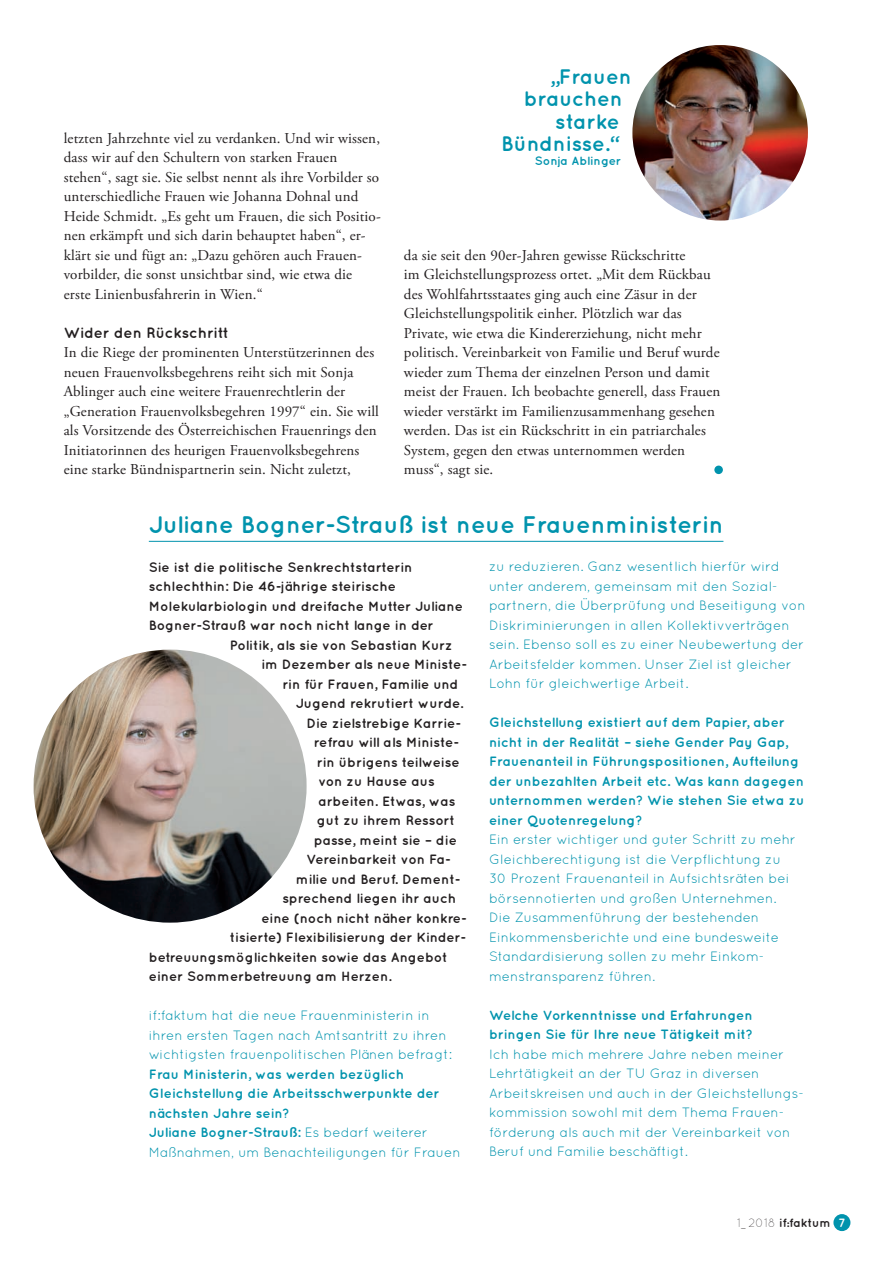
<style>
.page{position:relative;width:893px;height:1263px;background:#fff}
.page>*{position:absolute;margin:0;border:0;box-sizing:border-box;transform-origin:0 0}
.t1{font:700 24px "Quicksand";color:#0093ad}
.t2{font:700 21px "Quicksand";color:#0093ad}
.t3{font:15px/19.5px "Adobe Garamond Pro";letter-spacing:.01em;color:#231f20}
.t4{font:700 15px "Quicksand";color:#231f20}
.t5{font:13.5px/19.5px "Quicksand";color:#0093ad}
.t6{font:700 13.5px "Quicksand";color:#231f20}
.t7{font:700 13.5px/19.5px "Quicksand";color:#0093ad}
.t8{font:700 12px "Quicksand";color:#231f20}
.t9{font:700 12px "Quicksand";color:#0093ad}
.s1{font-weight:400}
.s2{font-weight:300}
.s3{color:#fff}
</style>
<div class="page">
<div style="left:714px;top:466px;width:9px;height:8px;background:#0093ad;border-radius:50%"></div>
<hr style="left:149px;top:541px;width:574px;height:1px;background:#0093ad">
<img style="left:34px;top:650px;width:273px;height:273px;border-radius:136px">
<div style="left:833px;top:1214px;width:17px;height:17px;background:#0093ad;border-radius:50%"></div>
<img style="left:632px;top:45px;width:176px;height:176px;border-radius:88px">
<h2 class="t2" style="left:550px;top:64px;width:83px">„Frauen</h2>
<h2 class="t2" style="left:524px;top:86px;width:100px">brauchen</h2>
<h2 class="t2" style="left:555px;top:109px;width:66px">starke</h2>
<h2 class="t2" style="left:501px;top:131px;width:118px">Bündnisse.“</h2>
<p class="t9" style="left:535px;top:153px;width:88px">Sonja Ablinger</p>
<p class="t3" style="left:64px;top:129px;width:318px">letzten Jahrzehnte viel zu verdanken. Und wir wissen, dass wir auf den Schultern von starken Frauen stehen“, sagt sie. Sie selbst nennt als ihre Vorbilder so unterschiedliche Frauen wie Johanna Dohnal und Heide Schmidt. „Es geht um Frauen, die sich Positio&shy;nen erkämpft und sich darin behauptet haben“, er&shy;klärt sie und fügt an: „Dazu gehören auch Frauen&shy;vorbilder, die sonst unsichtbar sind, wie etwa die erste Linienbusfahrerin in Wien.“</p>
<p class="t4" style="left:64px;top:323px;width:167px">Wider den Rückschritt</p>
<p class="t3" style="left:64px;top:343px;width:317px">In die Riege der prominenten Unterstützerinnen des neuen Frauenvolksbegehrens reiht sich mit Sonja Ablinger auch eine weitere Frauenrechtlerin der „Generation Frauenvolksbegehren 1997“ ein. Sie will als Vorsitzende des Österreichischen Frauenrings den Initiatorinnen des heurigen Frauenvolksbegehrens eine starke Bündnispartnerin sein. Nicht zuletzt,</p>
<p class="t3" style="left:404px;top:246px;width:318px">da sie seit den 90er-Jahren gewisse Rückschritte<br>im Gleichstellungsprozess ortet. „Mit dem Rückbau des Wohlfahrtsstaates ging auch eine Zäsur in der Gleichstellungspolitik einher. Plötzlich war das Private, wie etwa die Kindererziehung, nicht mehr politisch. Vereinbarkeit von Familie und Beruf wurde wieder zum Thema der einzelnen Person und damit meist der Frauen. Ich beobachte generell, dass Frauen wieder verstärkt im Familienzusammenhang gesehen werden. Das ist ein Rückschritt in ein patriarchales System, gegen den etwas unternommen werden muss“, sagt sie.</p>
<h1 class="t1" style="left:149px;top:510px;width:576px">Juliane Bogner-Strauß ist neue Frauenministerin</h1>
<p class="t6" style="left:149px;top:559px;width:265px">Sie ist die politische Senkrechtstarterin</p>
<p class="t6" style="left:149px;top:578px;width:249px">schlechthin: D ie 46-jährige steirische</p>
<p class="t6" style="left:149px;top:598px;width:316px">Molekularbiologin und dreifache Mutter Juliane</p>
<p class="t6" style="left:149px;top:617px;width:286px">Bogner-Strauß war noch nicht lange in der</p>
<p class="t6" style="left:230px;top:637px;width:224px">-Politik, als sie von Sebastian Kurz</p>
<p class="t6" style="left:261px;top:656px;width:207px">im Dezember als neue Ministe-</p>
<p class="t6" style="left:282px;top:676px;width:178px">rin für Frauen, Familie und</p>
<p class="t6" style="left:296px;top:695px;width:169px">Jugend rekrutiert wurde.</p>
<p class="t6" style="left:306px;top:715px;width:156px">D ie zielstrebige Karrie-</p>
<p class="t6" style="left:314px;top:734px;width:146px">refrau will als Ministe-</p>
<p class="t6" style="left:317px;top:754px;width:144px">rin übrigens teilweise</p>
<p class="t6" style="left:318px;top:773px;width:118px">von zu Hause aus</p>
<p class="t6" style="left:318px;top:793px;width:138px">arbeiten. Etwas, was</p>
<p class="t6" style="left:317px;top:812px;width:140px">gut zu ihrem Ressort</p>
<p class="t6" style="left:314px;top:832px;width:145px">passe, meint sie – die</p>
<p class="t6" style="left:306px;top:851px;width:146px">Vereinbarkeit von Fa-</p>
<p class="t6" style="left:296px;top:871px;width:166px">milie und Beruf. Dement-</p>
<p class="t6" style="left:282px;top:890px;width:175px">sprechend liegen ihr auch</p>
<p class="t6" style="left:261px;top:910px;width:207px">eine (noch nicht näher konkre-</p>
<p class="t6" style="left:230px;top:929px;width:238px">tisierte) Flexibilisierung der Kinder-</p>
<p class="t6" style="left:149px;top:949px;width:300px">betreuungsmöglichkeiten sowie das Angebot</p>
<p class="t6" style="left:149px;top:968px;width:244px">einer Sommerbetreuung am Herzen.</p>
<p class="t5" style="left:149px;top:1005px;width:305px">if:faktum hat die neue Frauenministerin in ihren ersten Tagen nach Amtsantritt zu ihren wichtigsten frauenpolitischen Plänen befragt:</p>
<p class="t7" style="left:149px;top:1063px;width:313px">Frau Ministerin, was werden bezüglich Gleichstellung die Arbeitsschwerpunkte der nächsten Jahre sein?<br>Juliane Bogner-Strauß: <span class="s1">Es bedarf weiterer Maßnahmen, um Benachteiligungen für Frauen</span></p>
<p class="t5" style="left:489px;top:557px;width:318px">zu reduzieren. Ganz wesentlich hierfür wird unter anderem, gemeinsam mit den Sozial&shy;partnern, die Überprüfung und Beseitigung von Diskriminierungen in allen Kollektivverträgen sein. Ebenso soll es zu einer N eubewertung der Arbeitsfelder kommen. Unser Ziel ist gleicher Lohn für gleichwertige Arbeit.</p>
<p class="t7" style="left:489px;top:712px;width:317px">Gleichstellung existiert auf dem Papier, aber nicht in der Realität – siehe Gender Pay Gap, Frauenanteil in Führungspositionen, Aufteilung der unbezahlten Arbeit etc. Was kann dagegen unternommen werden? Wie stehen Sie etwa zu einer Quotenregelung?</p>
<p class="t5" style="left:489px;top:830px;width:308px">Ein erster wichtiger und guter Schritt zu mehr Gleichberechtigung ist die Verpflichtung zu 30 Prozent Frauenanteil in Aufsichtsräten bei börsennotierten und großen Unternehmen.<br>D ie Zusammenführung der bestehenden Einkommensberichte und eine bundesweite Standardisierung sollen zu mehr Einkom&shy;menstransparenz führen.</p>
<p class="t7" style="left:489px;top:1005px;width:266px">Welche Vorkenntnisse und Erfahrungen bringen Sie für Ihre neue Tätigkeit mit?</p>
<p class="t5" style="left:489px;top:1044px;width:316px">Ich habe mich mehrere Jahre neben meiner Lehrtätigkeit an der TU Graz in diversen -Arbeitskreisen und auch in der Gleichstellungs&shy;kommission sowohl mit dem Thema Frauen&shy;förderung als auch mit der Vereinbarkeit von Beruf und Familie beschäftigt.</p>
<p class="t8" style="left:737px;top:1215px;width:110px"><span class="s2">1_2018</span> if..faktum <span class="s3">7</span></p>
</div>
